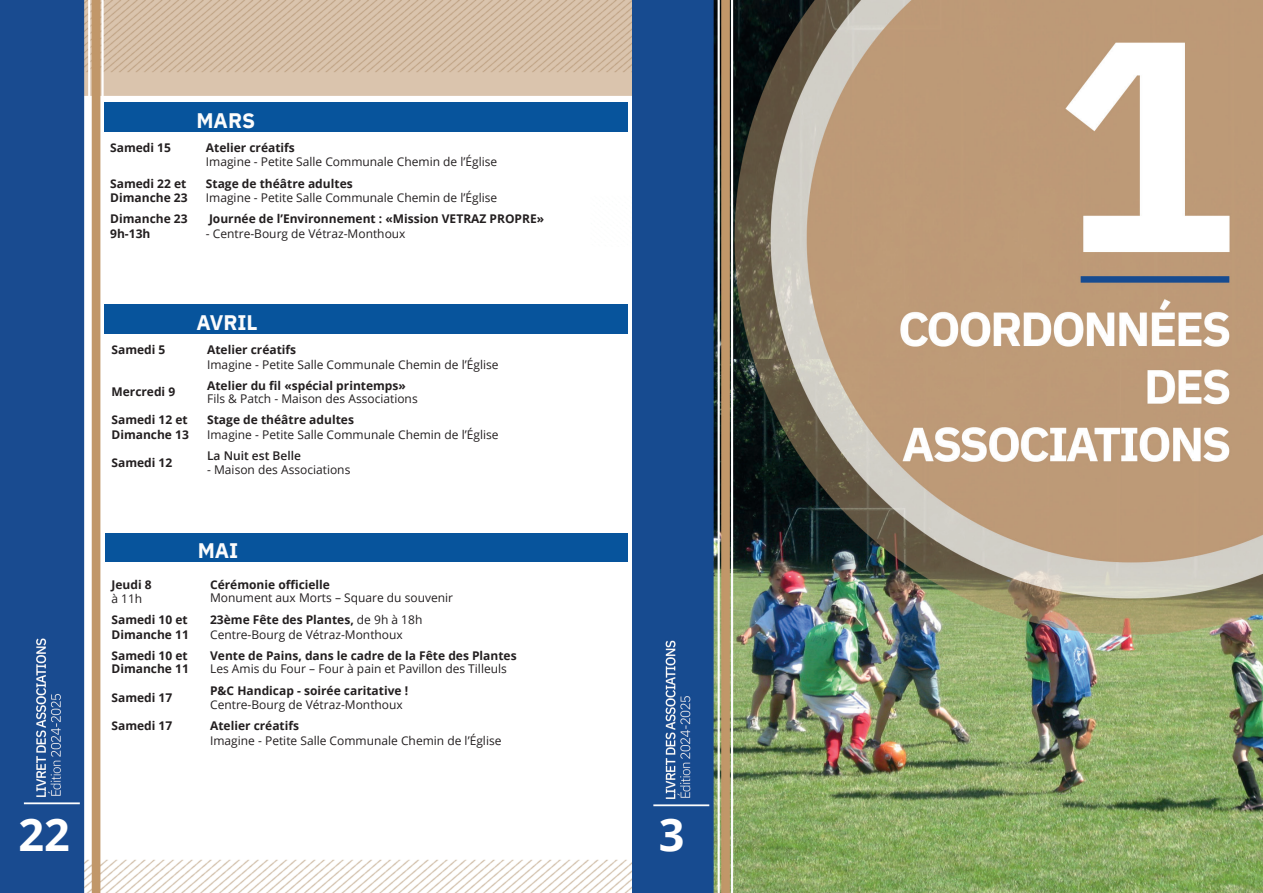
<style>
.page{position:relative;width:1263px;height:893px;background:#fff}
.page>*{position:absolute;margin:0;border:0;box-sizing:border-box;transform-origin:0 0}
.t1{font:700 45px "Open Sans";color:#fff}
.t2{font:700 21px "IBM Plex Sans";color:#fcfcfc}
.t3{font:12px/14.4px "Open Sans";color:#231f20}
.t4{font:700 12px/14.4px "Open Sans";color:#231f20}
.t5{font:600 12px "Open Sans";color:#231f20}
.s1{font-weight:700}
</style>
<div class="page">
<img style="left:0;top:0;width:1263px;height:893px">
<div style="left:104px;top:102px;width:524px;height:30px;background:#07549c"></div>
<hr style="left:199px;top:209px;width:2px;height:34px;background:#fff">
<hr style="left:104px;top:207px;width:96px;height:2px;background:#fff">
<hr style="left:200px;top:207px;width:425px;height:2px;background:#fff">
<hr style="left:104px;top:243px;width:96px;height:1px;background:#fff">
<hr style="left:200px;top:243px;width:425px;height:1px;background:#fff">
<hr style="left:104px;top:136px;width:96px;height:2px;background:#fff">
<hr style="left:104px;top:172px;width:96px;height:1px;background:#fff">
<hr style="left:199px;top:138px;width:2px;height:34px;background:#fff">
<hr style="left:199px;top:173px;width:2px;height:34px;background:#fff">
<hr style="left:200px;top:136px;width:425px;height:2px;background:#fff">
<hr style="left:200px;top:172px;width:425px;height:1px;background:#fff">
<div style="left:104px;top:304px;width:524px;height:30px;background:#07549c"></div>
<hr style="left:105px;top:374px;width:96px;height:1px;background:#fff">
<hr style="left:201px;top:374px;width:426px;height:1px;background:#fff">
<hr style="left:200px;top:375px;width:2px;height:33px;background:#fff">
<hr style="left:200px;top:446px;width:2px;height:34px;background:#fff">
<hr style="left:105px;top:480px;width:96px;height:1px;background:#fff">
<hr style="left:201px;top:480px;width:426px;height:1px;background:#fff">
<hr style="left:105px;top:444px;width:96px;height:2px;background:#fff">
<hr style="left:201px;top:444px;width:426px;height:2px;background:#fff">
<hr style="left:105px;top:338px;width:96px;height:2px;background:#fff">
<hr style="left:105px;top:408px;width:96px;height:2px;background:#fff">
<hr style="left:200px;top:340px;width:2px;height:34px;background:#fff">
<hr style="left:200px;top:410px;width:2px;height:34px;background:#fff">
<hr style="left:201px;top:338px;width:426px;height:2px;background:#fff">
<hr style="left:201px;top:408px;width:426px;height:2px;background:#fff">
<div style="left:105px;top:533px;width:523px;height:29px;background:#07549c"></div>
<hr style="left:105px;top:573px;width:99px;height:1px;background:#fff">
<hr style="left:204px;top:573px;width:417px;height:1px;background:#fff">
<hr style="left:203px;top:574px;width:2px;height:34px;background:#fff">
<hr style="left:105px;top:608px;width:99px;height:2px;background:#fff">
<hr style="left:204px;top:608px;width:417px;height:2px;background:#fff">
<hr style="left:203px;top:610px;width:2px;height:34px;background:#fff">
<hr style="left:203px;top:645px;width:2px;height:34px;background:#fff">
<hr style="left:105px;top:679px;width:99px;height:1px;background:#fff">
<hr style="left:204px;top:679px;width:417px;height:1px;background:#fff">
<hr style="left:203px;top:680px;width:2px;height:34px;background:#fff">
<hr style="left:105px;top:750px;width:99px;height:1px;background:#fff">
<hr style="left:204px;top:750px;width:417px;height:1px;background:#fff">
<hr style="left:105px;top:644px;width:99px;height:1px;background:#fff">
<hr style="left:204px;top:644px;width:417px;height:1px;background:#fff">
<hr style="left:105px;top:714px;width:99px;height:2px;background:#fff">
<hr style="left:203px;top:716px;width:2px;height:34px;background:#fff">
<hr style="left:204px;top:714px;width:417px;height:2px;background:#fff">
<h1 class="t1" style="left:19px;top:803px;width:53px">22</h1>
<h2 class="t2" style="left:196px;top:103px;width:60px">MARS</h2>
<p class="t4" style="left:110px;top:140px;width:62px">Samedi 15</p>
<p class="t4" style="left:206px;top:140px;width:90px">Atelier créatifs</p>
<p class="t3" style="left:206px;top:155px;width:293px">Imagine - Petite Salle Communale Chemin de l’Église</p>
<p class="t4" style="left:110px;top:176px;width:79px">Samedi 22 et<br>Dimanche 23</p>
<p class="t4" style="left:206px;top:176px;width:148px">Stage de théâtre adultes</p>
<p class="t3" style="left:206px;top:190px;width:293px">Imagine - Petite Salle Communale Chemin de l’Église</p>
<p class="t4" style="left:110px;top:211px;width:79px">Dimanche 23<br>9h-13h</p>
<p class="t4" style="left:209px;top:211px;width:337px">Journée de l’Environnement : «Mission VETRAZ PROPRE»</p>
<p class="t3" style="left:206px;top:226px;width:201px">- Centre-Bourg de Vétraz-Monthoux</p>
<h2 class="t2" style="left:196px;top:306px;width:63px">AVRIL</h2>
<p class="t4" style="left:111px;top:342px;width:55px">Samedi 5</p>
<p class="t4" style="left:207px;top:342px;width:90px">Atelier créatifs</p>
<p class="t3" style="left:207px;top:357px;width:293px">Imagine - Petite Salle Communale Chemin de l’Église</p>
<p class="t4" style="left:111px;top:385px;width:65px">Mercredi 9</p>
<p class="t4" style="left:207px;top:378px;width:200px">Atelier du fil «spécial printemps»</p>
<p class="t3" style="left:207px;top:391px;width:212px">Fils &amp; Patch - Maison des Associations</p>
<p class="t4" style="left:111px;top:413px;width:79px">Samedi 12 et<br>Dimanche 13</p>
<p class="t4" style="left:207px;top:413px;width:148px">Stage de théâtre adultes</p>
<p class="t3" style="left:207px;top:427px;width:293px">Imagine - Petite Salle Communale Chemin de l’Église</p>
<p class="t4" style="left:111px;top:455px;width:62px">Samedi 12</p>
<p class="t5" style="left:207px;top:447px;width:95px">La Nuit est Belle</p>
<p class="t3" style="left:207px;top:462px;width:145px">- Maison des Associations</p>
<p class="t4" style="left:111px;top:577px;width:42px">Jeudi 8</p>
<p class="t3" style="left:111px;top:591px;width:32px">à 11h</p>
<h2 class="t2" style="left:198px;top:534px;width:42px">MAI</h2>
<p class="t4" style="left:210px;top:577px;width:121px">Cérémonie officielle</p>
<p class="t3" style="left:210px;top:590px;width:245px">Monument aux Morts – Square du souvenir</p>
<p class="t4" style="left:111px;top:612px;width:79px">Samedi 10 et<br>Dimanche 11</p>
<p class="t3" style="left:210px;top:612px;width:214px"><span class="s1">23ème Fête des Plantes,</span> de 9h à 18h<br>Centre-Bourg de Vétraz-Monthoux</p>
<p class="t4" style="left:111px;top:648px;width:79px;line-height:13.5px">Samedi 10 et<br>Dimanche 11</p>
<p class="t4" style="left:210px;top:648px;width:308px">Vente de Pains, dans le cadre de la Fête des Plantes</p>
<p class="t3" style="left:210px;top:662px;width:298px">Les Amis du Four – Four à pain et Pavillon des Tilleuls</p>
<p class="t4" style="left:111px;top:690px;width:62px">Samedi 17</p>
<p class="t4" style="left:210px;top:683px;width:200px">P&amp;C Handicap - soirée caritative !</p>
<p class="t3" style="left:210px;top:697px;width:194px">Centre-Bourg de Vétraz-Monthoux</p>
<p class="t4" style="left:111px;top:718px;width:62px">Samedi 17</p>
<p class="t4" style="left:210px;top:718px;width:90px">Atelier créatifs</p>
<p class="t3" style="left:210px;top:733px;width:293px">Imagine - Petite Salle Communale Chemin de l’Église</p>
<h1 class="t1" style="left:659px;top:803px;width:27px">3</h1>
</div>
